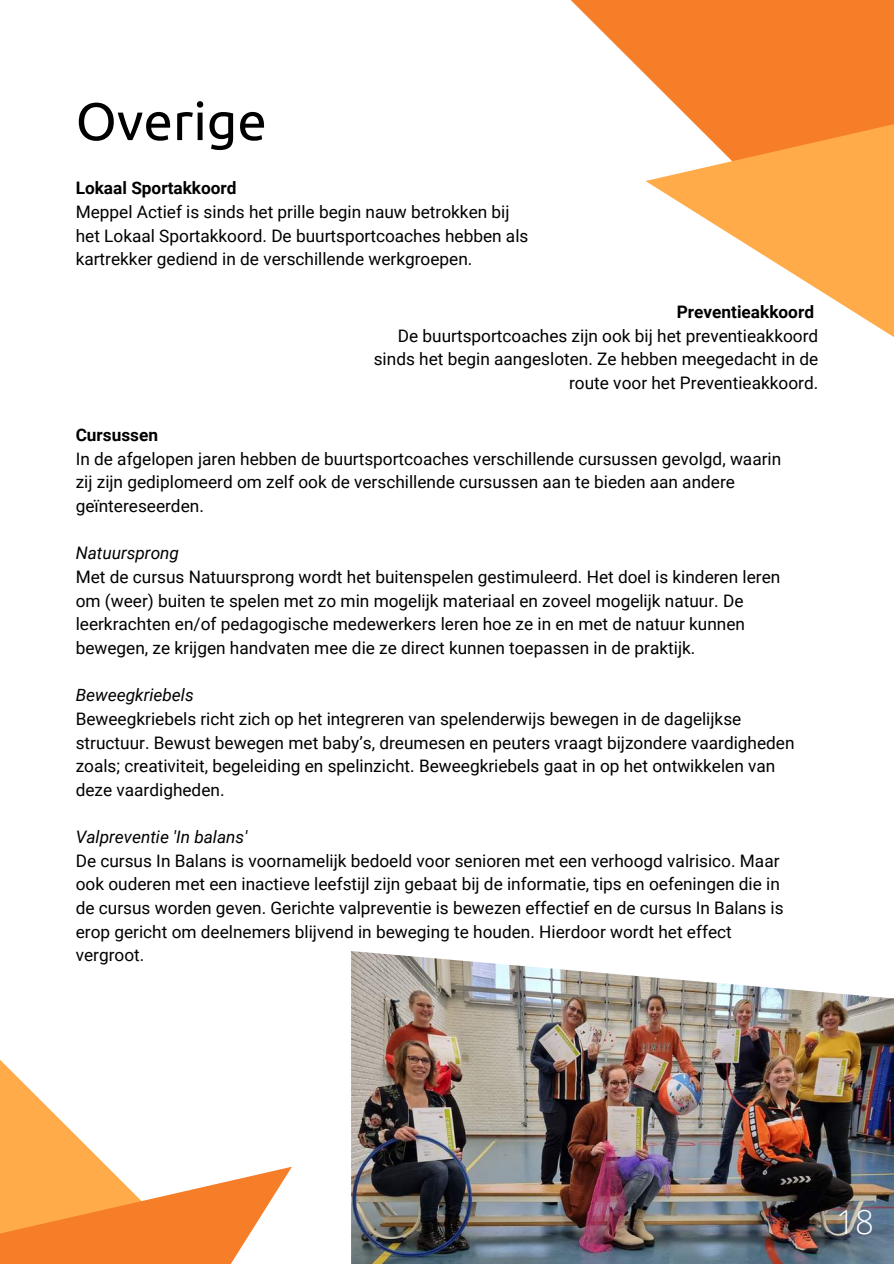
<style>
.page{position:relative;width:894px;height:1264px;background:#fff}
.page>*{position:absolute;margin:0;border:0;box-sizing:border-box;transform-origin:0 0}
.t1{font:52.8px "Ubuntu";color:#000}
.t2{font:300 33px "Open Sans";color:#fff}
.t3{font:17.25px/23.7px "Roboto";color:#000}
.t4{font:italic 17.25px "Roboto";color:#000}
.t5{font:700 17.25px "Roboto";color:#000}
</style>
<div class="page">
<svg style="left:570px;top:0;width:75px;height:74px"></svg>
<img style="left:351px;top:951px;width:542px;height:312px">
<svg style="left:645px;top:0;width:248px;height:337px"></svg>
<svg style="left:0;top:1060px;width:292px;height:203px"></svg>
<h1 class="t1" style="left:76px;top:91px;width:193px">Overige</h1>
<p class="t5" style="left:76px;top:178px;width:162px">Lokaal Sportakkoord</p>
<p class="t3" style="left:76px;top:200px;width:454px">Meppel Actief is sinds het prille begin nauw betrokken bij het Lokaal Sportakkoord. De buurtsportcoaches hebben als kartrekker gediend in de verschillende werkgroepen.</p>
<p class="t5" style="left:676px;top:302px;width:139px">Preventieakkoord</p>
<p class="t3" style="left:373px;top:324px;width:446px;text-align:right">De buurtsportcoaches zijn ook bij het preventieakkoord sinds het begin aangesloten. Ze hebben meegedacht in de route voor het Preventieakkoord.</p>
<p class="t5" style="left:76px;top:425px;width:84px">Cursussen</p>
<p class="t3" style="left:76px;top:447px;width:706px">In de afgelopen jaren hebben de buurtsportcoaches verschillende cursussen gevolgd, waarin zij zijn gediplomeerd om zelf ook de verschillende cursussen aan te bieden aan andere geïntereseerden.</p>
<p class="t4" style="left:76px;top:543px;width:105px">Natuursprong</p>
<p class="t3" style="left:76px;top:565px;width:706px">Met de cursus Natuursprong wordt het buitenspelen gestimuleerd. Het doel is kinderen leren om (weer) buiten te spelen met zo min mogelijk materiaal en zoveel mogelijk natuur. De leerkrachten en/of pedagogische medewerkers leren hoe ze in en met de natuur kunnen bewegen, ze krijgen handvaten mee die ze direct kunnen toepassen in de praktijk.</p>
<p class="t4" style="left:76px;top:685px;width:119px">Beweegkriebels</p>
<p class="t3" style="left:76px;top:707px;width:720px">Beweegkriebels richt zich op het integreren van spelenderwijs bewegen in de dagelijkse structuur. Bewust bewegen met baby’s, dreumesen en peuters vraagt bijzondere vaardigheden zoals; creativiteit, begeleiding en spelinzicht. Beweegkriebels gaat in op het ontwikkelen van deze vaardigheden.</p>
<p class="t4" style="left:76px;top:827px;width:173px">Valpreventie 'In balans'</p>
<p class="t3" style="left:76px;top:849px;width:709px">De cursus In Balans is voornamelijk bedoeld voor senioren met een verhoogd valrisico. Maar ook ouderen met een inactieve leefstijl zijn gebaat bij de informatie, tips en oefeningen die in de cursus worden geven. Gerichte valpreventie is bewezen effectief en de cursus In Balans is erop gericht om deelnemers blijvend in beweging te houden. Hierdoor wordt het effect vergroot.</p>
<h2 class="t2" style="left:835px;top:1198px;width:39px">18</h2>
</div>
